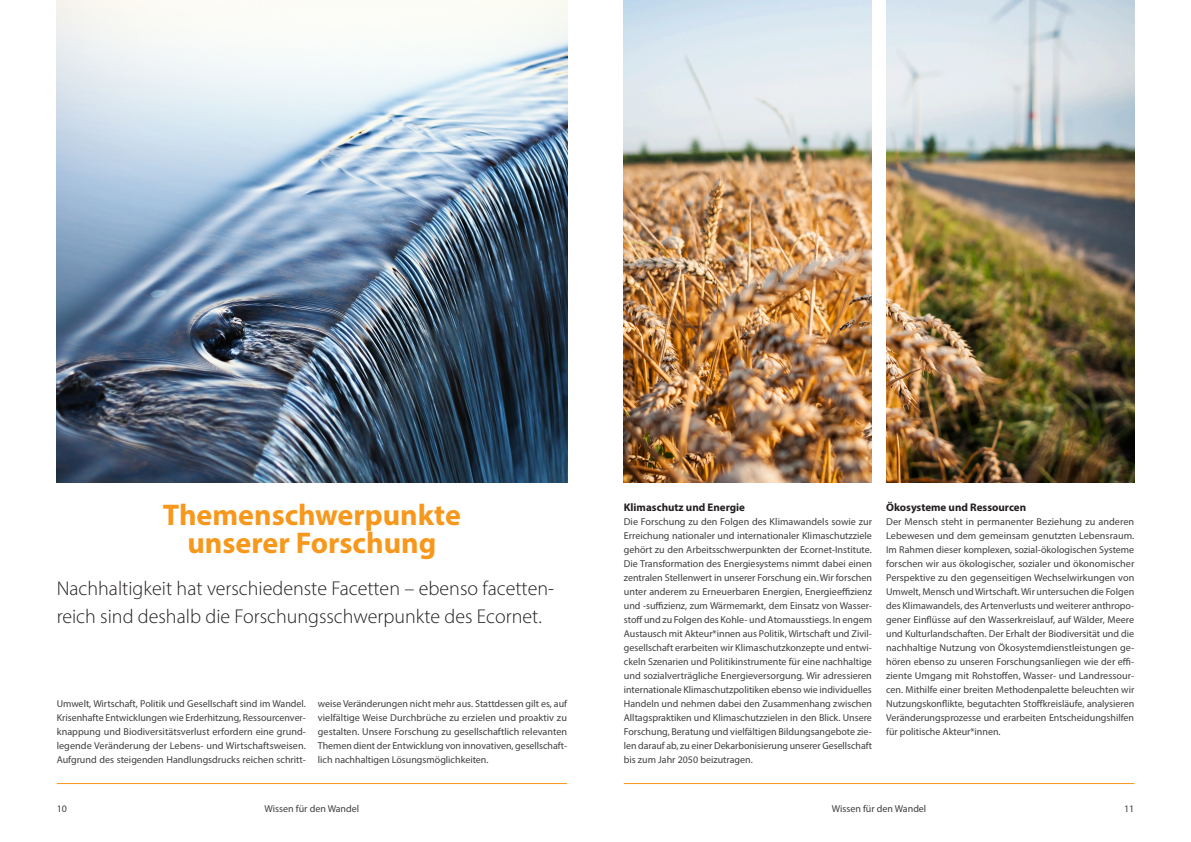
<style>
.page{position:relative;width:1191px;height:842px;background:#fff}
.page>*{position:absolute;margin:0;border:0;box-sizing:border-box;transform-origin:0 0}
.t1{font:700 30px/28px "Myriad Pro";color:#f7981d;text-align:center}
.intro{font:300 20px/28px "Myriad Pro";color:#231f20}
.zwischenhead{font:700 11px "Myriad Pro";color:#231f20}
.copy{font:10px/14px "Myriad Pro";color:#3e3e3f;text-align:justify}
</style>
<div class="page">
<img style="left:624px;top:0;width:248px;height:483px">
<img style="left:57px;top:0;width:510px;height:483px">
<img style="left:886px;top:0;width:248px;height:483px">
<hr style="left:57px;top:783px;width:510px;height:1px;background:#f7981d">
<hr style="left:624px;top:783px;width:510px;height:1px;background:#f7981d">
<p class="t1" style="left:163px;top:499px;width:299px">Themenschwerpunkte unserer Forschung</p>
<p class="intro" style="left:57px;top:574px;width:499px">Nachhaltigkeit hat verschiedenste Facetten – ebenso facetten&shy;reich sind deshalb die Forschungsschwerpunkte des Ecornet.</p>
<p class="copy" style="left:57px;top:696px;width:251px">Umwelt, Wirtschaft, Politik und Gesellschaft sind im Wandel.<br>Krisenhafte Entwicklungen wie Erderhitzung, Ressourcenver&shy;knappung und Biodiversitätsverlust erfordern eine grund&shy;legende Veränderung der Lebens- und Wirtschaftsweisen.<br>Aufgrund des steigenden Handlungsdrucks reichen schritt-</p>
<p class="copy" style="left:318px;top:696px;width:251px">weise Veränderungen nicht mehr aus. Stattdessen gilt es, auf vielfältige Weise Durchbrüche zu erzielen und proaktiv zu gestalten. Unsere Forschung zu gesellschaftlich relevanten Themen dient der Entwicklung von innovativen, gesellschaft&shy;lich nachhaltigen Lösungsmöglichkeiten.</p>
<p class="zwischenhead" style="left:624px;top:500px;width:123px">Klimaschutz und Energie</p>
<p class="copy" style="left:624px;top:514px;width:250px">Die Forschung zu den Folgen des Klimawandels sowie zur Erreichung nationaler und internationaler Klimaschutzziele gehört zu den Arbeitsschwerpunkten der Ecornet-Institute.<br>Die Transformation des Energiesystems nimmt dabei einen zentralen Stellenwert in unserer Forschung ein. Wir forschen unter anderem zu Erneuerbaren Energien, Energieeffizienz und -suffizienz, zum Wärmemarkt, dem Einsatz von Wasser&shy;stoff und zu Folgen des Kohle- und Atomausstiegs. In engem Austausch mit Akteur*innen aus Politik, Wirtschaft und Zivil&shy;gesellschaft erarbeiten wir Klimaschutzkonzepte und entwi&shy;ckeln Szenarien und Politikinstrumente für eine nachhaltige und sozialverträgliche Energieversorgung. Wir adressieren internationale Klimaschutzpolitiken ebenso wie individuelles Handeln und nehmen dabei den Zusammenhang zwischen Alltagspraktiken und Klimaschutzzielen in den Blick. Unsere Forschung, Beratung und vielfältigen Bildungsangebote zie&shy;len darauf ab, zu einer Dekarbonisierung unserer Gesellschaft bis zum Jahr 2050 beizutragen.</p>
<p class="zwischenhead" style="left:886px;top:500px;width:141px">Ökosysteme und Ressourcen</p>
<p class="copy" style="left:886px;top:514px;width:250px">Der Mensch steht in permanenter Beziehung zu anderen Lebewesen und dem gemeinsam genutzten Lebensraum.<br>Im Rahmen dieser komplexen, sozial-ökologischen Systeme forschen wir aus ökologischer, sozialer und ökonomischer Perspektive zu den gegenseitigen Wechselwirkungen von Umwelt, Mensch und Wirtschaft. Wir untersuchen die Folgen des Klimawandels, des Artenverlusts und weiterer anthropo&shy;gener Einflüsse auf den Wasserkreislauf, auf Wälder, Meere und Kulturlandschaften. Der Erhalt der Biodiversität und die nachhaltige Nutzung von Ökosystemdienstleistungen ge&shy;hören ebenso zu unseren Forschungsanliegen wie der effi&shy;ziente Umgang mit Rohstoffen, Wasser- und Landressour&shy;cen. Mithilfe einer breiten Methodenpalette beleuchten wir Nutzungskonflikte, begutachten Stoffkreisläufe, analysieren Veränderungsprozesse und erarbeiten Entscheidungshilfen für politische Akteur*innen.</p>
<p class="copy" style="left:57px;top:802px;width:12px">10</p>
<p class="copy" style="left:265px;top:802px;width:96px">Wissen für den Wandel</p>
<p class="copy" style="left:831px;top:802px;width:96px">Wissen für den Wandel</p>
<p class="copy" style="left:1124px;top:802px;width:12px">11</p>
</div>
